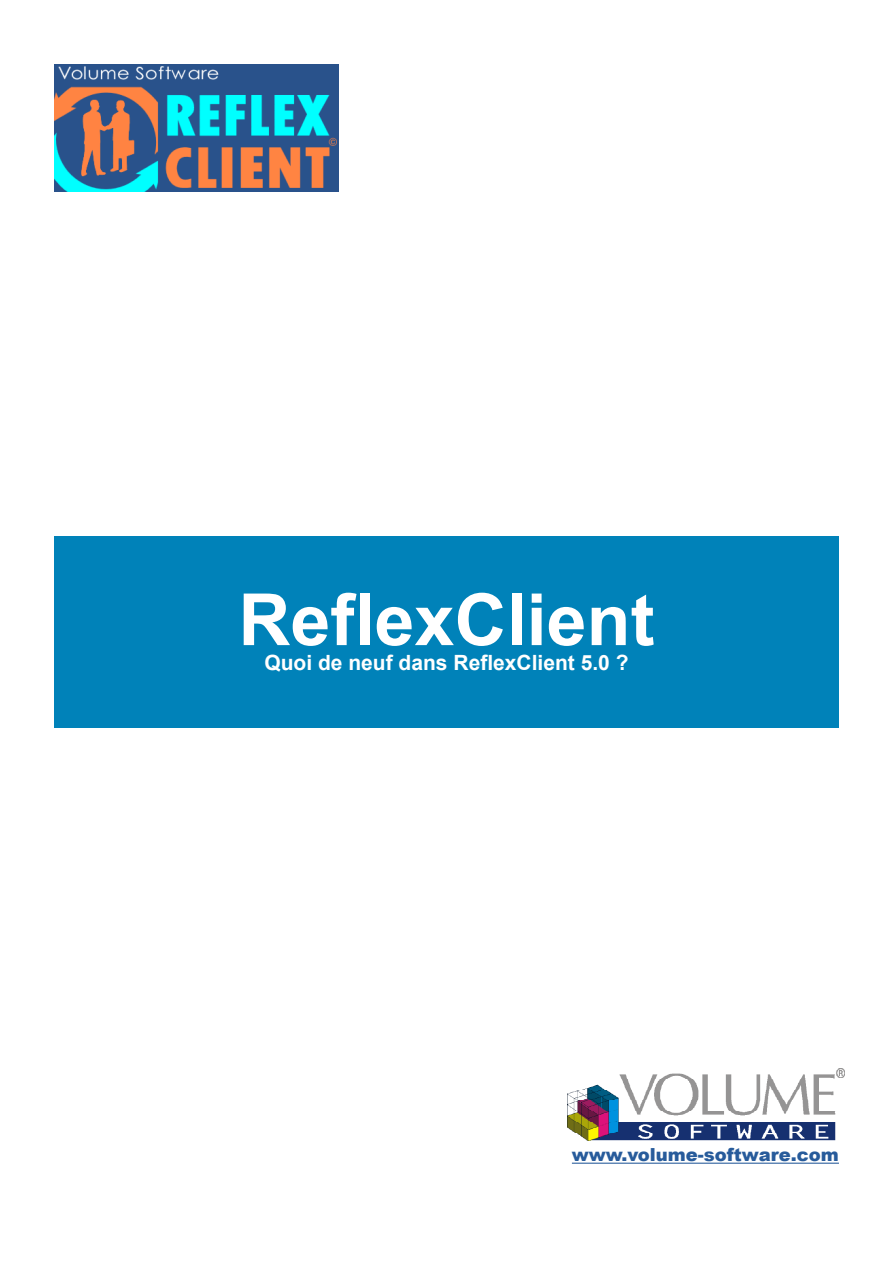
<style>
.page{position:relative;width:893px;height:1263px;background:#fff}
.page>*{position:absolute;margin:0;border:0;box-sizing:border-box;transform-origin:0 0}
.t1{font:700 72px "Arial";color:#fff}
.t2{font:700 21px "Arial";color:#fff}
.t3{font:900 18px "Arial";color:#275b9b}
</style>
<div class="page">
<hr style="left:572px;top:1163px;width:267px;height:1px;background:#275b9b">
<div style="left:54px;top:536px;width:785px;height:191px;background:#0082b9"></div>
<img style="left:54px;top:65px;width:284px;height:126px">
<img style="left:567px;top:1068px;width:277px;height:72px">
<h1 class="t1" style="left:238px;top:569px;width:418px">ReflexClient</h1>
<p class="t2" style="left:264px;top:648px;width:366px">Quoi de neuf dans ReflexClient 5.0 ?</p>
<p class="t3" style="left:572px;top:1141px;width:269px">www.volume-software.com</p>
</div>
